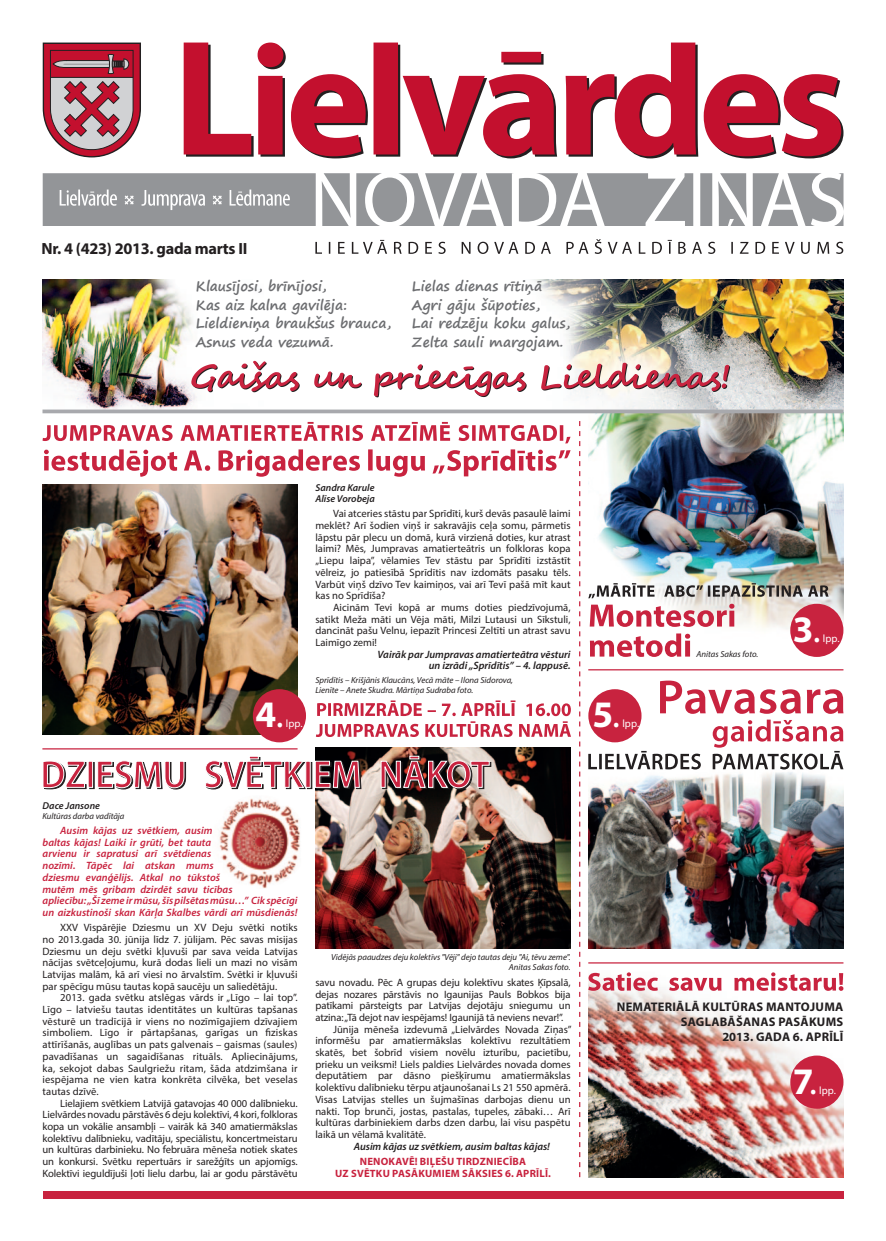
<style>
.page{position:relative;width:886px;height:1241px;background:#fff}
.page>*{position:absolute;margin:0;border:0;box-sizing:border-box;transform-origin:0 0}
.t1{font:700 37.5px "Myriad Pro";color:#fff}
.t2{font:700 16.25px "Myriad Pro";letter-spacing:-.02em;color:#231f20}
.t3{font:700 13.75px/18.8px "Segoe Print";color:#6c6d70}
.t4{font:700 12.5px/15px "Myriad Pro";letter-spacing:.02em;color:#231f20;text-align:right}
.t5{font:10.62px/11.8px "Myriad Pro";color:#231f20;text-align:justify}
.t6{font:italic 600 10.62px/11.8px "Myriad Pro";letter-spacing:.005em;color:#c8233f}
.t7{font:italic 600 10.62px/11.8px "Myriad Pro";color:#231f20;text-align:right}
.t8{font:700 10.62px/11.8px "Myriad Pro";letter-spacing:.02em;color:#c8233f;text-align:center}
.t9{font:10.62px "Myriad Pro";letter-spacing:.005em;color:#fff}
.t10{font:italic 600 10px/11px "Myriad Pro";color:#231f20}
.t11{font:italic 8.75px/10px "Myriad Pro";color:#231f20}
.s1{font-weight:400}
</style>
<div class="page">
<img style="left:588px;top:413px;width:255px;height:238px">
<img style="left:43px;top:279px;width:800px;height:130px">
<img style="left:588px;top:769px;width:255px;height:179px">
<img style="left:588px;top:990px;width:255px;height:186px">
<div style="left:790px;top:1055px;width:53px;height:53px;background:#c8233f;border-radius:50%"></div>
<svg style="left:588px;top:972px;width:255px;height:18px"></svg>
<div style="left:43px;top:1191px;width:800px;height:7px;background:#c8233f"></div>
<svg style="left:315px;top:239px;width:528px;height:15px"></svg>
<svg style="left:43px;top:173px;width:800px;height:52px"></svg>
<svg style="left:186px;top:122px;width:657px;height:36px"></svg>
<svg style="left:184px;top:43px;width:657px;height:113px"></svg>
<svg style="left:43px;top:43px;width:98px;height:114px;background:#b66976"></svg>
<svg style="left:588px;top:719px;width:255px;height:50px"></svg>
<svg style="left:660px;top:680px;width:183px;height:33px"></svg>
<div style="left:588px;top:689px;width:53px;height:53px;background:#c8233f;border-radius:50%"></div>
<svg style="left:579px;top:421px;width:1px;height:755px"></svg>
<hr style="left:42px;top:748px;width:256px;height:1px;background:#c8233f">
<img style="left:42px;top:484px;width:256px;height:250px">
<svg style="left:316px;top:700px;width:255px;height:37px"></svg>
<svg style="left:44px;top:449px;width:526px;height:27px"></svg>
<svg style="left:43px;top:422px;width:527px;height:21px"></svg>
<div style="left:253px;top:689px;width:53px;height:53px;background:#c8233f;border-radius:50%"></div>
<img style="left:315px;top:747px;width:255px;height:201px">
<svg style="left:43px;top:755px;width:449px;height:34px"></svg>
<img style="left:219px;top:798px;width:81px;height:90px">
<svg style="left:590px;top:633px;width:100px;height:24px"></svg>
<svg style="left:588px;top:583px;width:240px;height:44px"></svg>
<div style="left:790px;top:603px;width:53px;height:54px;background:#c8233f;border-radius:50%"></div>
<hr style="left:588px;top:669px;width:255px;height:1px;background:#c8233f">
<hr style="left:588px;top:962px;width:255px;height:1px;background:#c8233f">
<svg style="left:42px;top:409px;width:801px;height:4px;background:#b2b3b7"></svg>
<svg style="left:191px;top:361px;width:539px;height:36px"></svg>
<h2 class="t2" style="left:41px;top:238px;width:202px">NR. 4 (423) 2013. GADA MARTS II</h2>
<p class="t3" style="left:196px;top:276px;width:197px">Klausījosi, brīnījosi,<br>Kas aiz kalna gavilēja:<br>Lieldieniņa braukšus brauca,<br>Asnus veda vezumā.</p>
<p class="t3" style="left:412px;top:276px;width:160px">Lielas dienas rītiņā<br>Agri gāju šūpoties,<br>Lai redzēju koku galus,<br>Zelta sauli margojam.</p>
<h1 class="t1" style="left:255px;top:690px;width:30px">4<span class="s1">.</span></h1>
<p class="t9" style="left:286px;top:717px;width:18px">lpp.</p>
<p class="t10" style="left:315px;top:482px;width:61px">Sandra Karule<br>Alīse Vorobeja</p>
<p class="t5" style="left:315px;top:507px;width:257px;text-indent:18px">Vai atceries stāstu par Sprīdīti, kurš devās pasaulē laimi meklēt? Arī šodien viņš ir sakravājis ceļa somu, pārmetis lāpstu pār plecu un domā, kurā virzienā doties, kur atrast laimi? Mēs, Jumpravas amatierteātris un folkloras kopa „Liepu laipa”, vēlamies Tev stāstu par Sprīdīti izstāstīt vēlreiz, jo patiesībā Sprīdītis nav izdomāts pasaku tēls.<br>Varbūt viņš dzīvo Tev kaimiņos, vai arī Tevī pašā mīt kaut kas no Sprīdīša?</p>
<p class="t5" style="left:315px;top:601px;width:257px;text-indent:18px">Aicinām Tevi kopā ar mums doties piedzīvojumā, satikt Meža māti un Vēja māti, Milzi Lutausi un Sīkstuli, dancināt pašu Velnu, iepazīt Princesi Zeltīti un atrast savu Laimīgo zemi!</p>
<p class="t7" style="left:378px;top:648px;width:194px">Vairāk par Jumpravas amatierteātra vēsturi un izrādi „Sprīdītis” – 4. lappusē.</p>
<p class="t11" style="left:315px;top:674px;width:199px">Sprīdītis – Krišjānis Klaucāns, Vecā māte – Ilona Sidorova,<br>Lienīte – Anete Skudra. Mārtiņa Sudraba foto.</p>
<h1 class="t1" style="left:593px;top:690px;width:29px">5<span class="s1">.</span></h1>
<p class="t9" style="left:622px;top:717px;width:18px">lpp.</p>
<p class="t11" style="left:696px;top:648px;width:63px">Anitas Sakas foto.</p>
<h1 class="t1" style="left:793px;top:604px;width:29px">3<span class="s1">.</span></h1>
<p class="t9" style="left:823px;top:631px;width:18px">lpp.</p>
<p class="t10" style="left:43px;top:799px;width:59px">Dace Jansone</p>
<p class="t11" style="left:43px;top:810px;width:83px">Kultūras darba vadītāja</p>
<p class="t6" style="left:43px;top:824px;width:257px;text-indent:18px">Ausim kājas uz svētkiem, ausim<br>baltas kājas! Laiki ir grūti, bet tauta<br>arvienu ir sapratusi arī svētdienas<br>nozīmi. Tāpēc lai atskan mums<br>dziesmu evanģēlijs. Atkal no tūkstoš<br>mutēm mēs gribam dzirdēt savu ticības<br>apliecību: „Šī zeme ir mūsu, šīs pilsētas mūsu…” Cik spēcīgi un aizkustinoši skan Kārļa Skalbes vārdi arī mūsdienās!</p>
<p class="t5" style="left:43px;top:921px;width:257px;text-indent:18px">XXV Vispārējie Dziesmu un XV Deju svētki notiks no 2013.gada 30. jūnija līdz 7. jūlijam. Pēc savas misijas Dziesmu un deju svētki kļuvuši par sava veida Latvijas nācijas svētceļojumu, kurā dodas lieli un mazi no visām Latvijas malām, kā arī viesi no ārvalstīm. Svētki ir kļuvuši par spēcīgu mūsu tautas kopā saucēju un saliedētāju.</p>
<p class="t5" style="left:43px;top:991px;width:257px;text-indent:18px">2013. gada svētku atslēgas vārds ir „Līgo – lai top”.<br>Līgo – latviešu tautas identitātes un kultūras tapšanas vēsturē un tradīcijā ir viens no nozīmīgajiem dzīvajiem simboliem. Līgo ir pārtapšanas, garīgas un fiziskas attīrīšanās, auglības un pats galvenais – gaismas (saules) pavadīšanas un sagaidīšanas rituāls. Apliecinājums, ka, sekojot dabas Saulgriežu ritam, šāda atdzimšana ir iespējama ne vien katra konkrēta cilvēka, bet veselas tautas dzīvē.</p>
<p class="t5" style="left:43px;top:1096px;width:257px;text-indent:18px">Lielajiem svētkiem Latvijā gatavojas 40 000 dalībnieku.<br>Lielvārdes novadu pārstāvēs 6 deju kolektīvi, 4 kori, folkloras kopa un vokālie ansambļi – vairāk kā 340 amatiermākslas kolektīvu dalībnieku, vadītāju, speciālistu, koncertmeistaru un kultūras darbinieku. No februāra mēneša notiek skates un konkursi. Svētku repertuārs ir sarežģīts un apjomīgs.<br>Kolektīvi ieguldījuši ļoti lielu darbu, lai ar godu pārstāvētu</p>
<p class="t11" style="left:331px;top:951px;width:241px;text-align:right">Vidējās paaudzes deju kolektīvs "Vēji" dejo tautas deju "Ai, tēvu zeme".<br>Anitas Sakas foto.</p>
<p class="t5" style="left:315px;top:976px;width:257px">savu novadu. Pēc A grupas deju kolektīvu skates Ķīpsalā,</p>
<p class="t5" style="left:315px;top:987px;width:257px">dejas nozares pārstāvis no Igaunijas Pauls Bobkos bija</p>
<p class="t5" style="left:315px;top:999px;width:257px">patīkami pārsteigts par Latvijas dejotāju sniegumu un</p>
<p class="t5" style="left:315px;top:1011px;width:249px">atzina: „Tā dejot nav iespējams! Igaunijā tā neviens nevar!”.</p>
<p class="t5" style="left:333px;top:1022px;width:240px">Jūnija mēneša izdevumā „Lielvārdes Novada Ziņas”</p>
<p class="t5" style="left:315px;top:1034px;width:257px">informēšu par amatiermākslas kolektīvu rezultātiem</p>
<p class="t5" style="left:315px;top:1046px;width:257px">skatēs, bet šobrīd visiem novēlu izturību, pacietību,</p>
<p class="t5" style="left:315px;top:1057px;width:257px">prieku un veiksmi! Liels paldies Lielvārdes novada domes</p>
<p class="t5" style="left:315px;top:1069px;width:257px">deputātiem par dāsno piešķīrumu amatiermākslas</p>
<p class="t5" style="left:315px;top:1081px;width:257px">kolektīvu dalībnieku tērpu atjaunošanai Ls 21 550 apmērā.</p>
<p class="t5" style="left:315px;top:1092px;width:257px">Visas Latvijas stelles un šujmašīnas darbojas dienu un</p>
<p class="t5" style="left:315px;top:1104px;width:257px">nakti. Top brunči, jostas, pastalas, tupeles, zābaki… Arī</p>
<p class="t5" style="left:315px;top:1116px;width:257px">kultūras darbiniekiem darbs dzen darbu, lai visu paspētu</p>
<p class="t5" style="left:315px;top:1128px;width:112px">laikā un vēlamā kvalitātē.</p>
<p class="t7" style="left:354px;top:1139px;width:198px">Ausim kājas uz svētkiem, ausim baltas kājas!</p>
<p class="t8" style="left:335px;top:1154px;width:217px">NENOKAVĒ! BIĻEŠU TIRDZNIECĪBA<br>UZ SVĒTKU PASĀKUMIEM SĀKSIES 6. APRĪLĪ.</p>
<p class="t4" style="left:617px;top:998px;width:228px">NEMATERIĀLĀ KULTŪRAS MANTOJUMA<br>SAGLABĀŠANAS PASĀKUMS<br>2013. GADA 6. APRĪLĪ</p>
<h1 class="t1" style="left:793px;top:1056px;width:26px">7<span class="s1">.</span></h1>
<p class="t9" style="left:819px;top:1083px;width:18px">lpp.</p>
</div>
